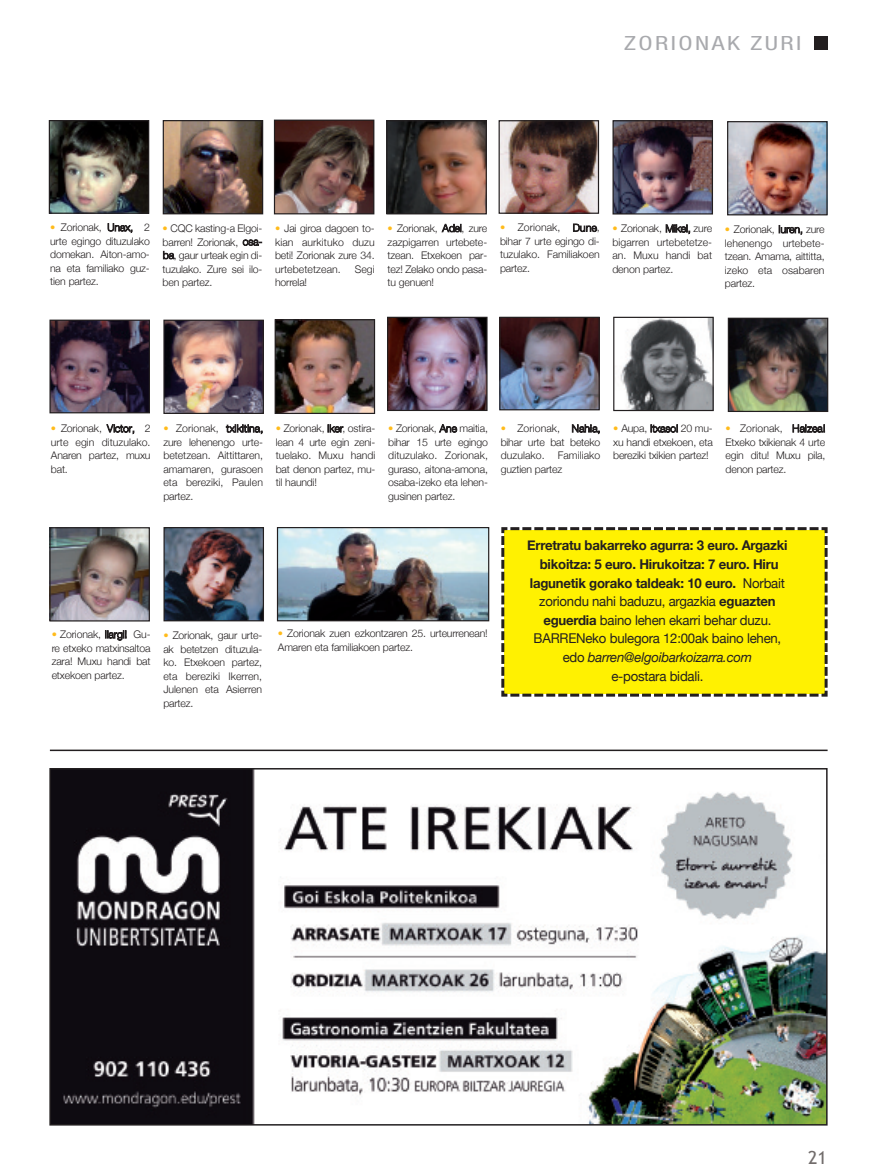
<style>
.page{position:relative;width:877px;height:1175px;background:#fff}
.page>*{position:absolute;margin:0;border:0;box-sizing:border-box;transform-origin:0 0}
.t1{font:21px "NH57";letter-spacing:.09em;color:#a8a9ad;scale:1.3 1}
.t2{font:18px "Trebuchet MS";color:#716c6b}
.t3{font:700 13.5px/18.6px "Helvetica Neue";letter-spacing:-.015em;color:#231f20;text-align:center}
.t4{font:300 10.5px/13.5px "Helvetica Neue";letter-spacing:-.015em;color:#231f20;text-align:justify}
.s1{color:#ffbb1b}
.s2{font-weight:400}
.s3{font-weight:400;font-style:italic}
</style>
<div class="page">
<div style="left:815px;top:36px;width:13px;height:14px;background:#231f20"></div>
<div style="left:501px;top:527px;width:327px;height:170px;background:#fff101"></div>
<img style="left:51px;top:122px;width:96px;height:90px">
<div style="left:49px;top:120px;width:100px;height:94px;border:1px solid #231f20"></div>
<img style="left:165px;top:122px;width:96px;height:90px">
<div style="left:163px;top:120px;width:100px;height:94px;border:1px solid #231f20"></div>
<img style="left:276px;top:122px;width:96px;height:90px">
<div style="left:274px;top:120px;width:100px;height:94px;border:1px solid #231f20"></div>
<img style="left:388px;top:122px;width:97px;height:90px">
<div style="left:386px;top:120px;width:101px;height:94px;border:1px solid #231f20"></div>
<img style="left:501px;top:122px;width:96px;height:90px">
<div style="left:499px;top:120px;width:100px;height:94px;border:1px solid #231f20"></div>
<img style="left:614px;top:122px;width:97px;height:90px">
<div style="left:612px;top:120px;width:101px;height:94px;border:1px solid #231f20"></div>
<img style="left:729px;top:123px;width:96px;height:90px">
<div style="left:727px;top:121px;width:100px;height:94px;border:1px solid #231f20"></div>
<hr style="left:50px;top:749px;width:777px;height:2px;background:#231f20">
<img style="left:51px;top:321px;width:97px;height:90px">
<div style="left:49px;top:319px;width:101px;height:94px;border:1px solid #231f20"></div>
<img style="left:165px;top:321px;width:97px;height:91px">
<div style="left:163px;top:319px;width:101px;height:95px;border:1px solid #231f20"></div>
<img style="left:277px;top:321px;width:96px;height:91px">
<div style="left:275px;top:319px;width:100px;height:95px;border:1px solid #231f20"></div>
<img style="left:389px;top:319px;width:96px;height:90px">
<div style="left:387px;top:317px;width:100px;height:94px;border:1px solid #231f20"></div>
<img style="left:501px;top:319px;width:97px;height:89px">
<div style="left:499px;top:317px;width:101px;height:93px;border:1px solid #231f20"></div>
<img style="left:620px;top:319px;width:92px;height:90px">
<div style="left:613px;top:317px;width:101px;height:94px;border:1px solid #231f20"></div>
<img style="left:730px;top:320px;width:96px;height:90px">
<div style="left:728px;top:318px;width:100px;height:94px;border:1px solid #231f20"></div>
<img style="left:51px;top:529px;width:97px;height:90px">
<div style="left:49px;top:527px;width:101px;height:94px;border:1px solid #231f20"></div>
<img style="left:279px;top:529px;width:208px;height:90px">
<div style="left:277px;top:527px;width:212px;height:94px;border:1px solid #231f20"></div>
<img style="left:52px;top:771px;width:772px;height:351px">
<div style="left:49px;top:768px;width:778px;height:357px;border:2px solid #231f20"></div>
<img style="left:165px;top:529px;width:97px;height:90px">
<div style="left:163px;top:527px;width:101px;height:94px;border:1px solid #231f20"></div>
<h1 class="t1" style="left:624px;top:36px;width:138px">ZORIONAK ZURI</h1>
<p class="t4" style="left:50px;top:221px;width:101px"><span class="s1">•</span> Zorionak, unax, 2 urte egingo dituzulako domekan. Aiton-amo&shy;na eta familiako guz&shy;tien partez.</p>
<p class="t4" style="left:163px;top:221px;width:101px"><span class="s1">•</span> CQC kasting-a Elgoi&shy;barren! Zorionak, osa&shy;ba, gaur urteak egin di&shy;tuzulako. Zure sei ilo&shy;ben partez.</p>
<p class="t4" style="left:275px;top:221px;width:101px"><span class="s1">•</span> Jai giroa dagoen to&shy;kian aurkituko duzu beti! Zorionak zure 34. urtebetetzean.</p>
<p class="t4" style="left:355px;top:262px;width:22px">Segi</p>
<p class="t4" style="left:275px;top:275px;width:34px">horrela!</p>
<p class="t4" style="left:387px;top:221px;width:101px"><span class="s1">•</span> Zorionak, Adei, zure zazpigarren urtebete&shy;tzean. Etxekoen par&shy;tez! Zelako ondo pasa&shy;tu genuen!</p>
<p class="t4" style="left:500px;top:221px;width:101px"><span class="s1">•</span> Zorionak, Dune, bihar 7 urte egingo di&shy;tuzulako. Familiakoen partez.</p>
<p class="t4" style="left:612px;top:221px;width:101px"><span class="s1">•</span> Zorionak, Mikel, zure bigarren urtebetetze&shy;an. Muxu handi bat denon partez.</p>
<p class="t4" style="left:725px;top:222px;width:101px"><span class="s1">•</span> Zorionak, Iuren, zure lehenengo urtebete&shy;tzean. Amama, aittitta, izeko eta osabaren partez.</p>
<p class="t4" style="left:51px;top:422px;width:101px"><span class="s1">•</span> Zorionak, Victor, 2 urte egin dituzulako.<br>Anaren partez, muxu bat.</p>
<p class="t4" style="left:163px;top:421px;width:101px"><span class="s1">•</span> Zorionak, txikitina, zure lehenengo urte&shy;betetzean. Aittittaren, amamaren, gurasoen eta bereziki, Paulen partez.</p>
<p class="t4" style="left:276px;top:422px;width:101px"><span class="s1">•</span> Zorionak, Iker, ostira&shy;lean 4 urte egin zeni&shy;tuelako. Muxu handi bat denon partez, mu&shy;til haundi!</p>
<p class="t4" style="left:388px;top:422px;width:101px"><span class="s1">•</span> Zorionak, Ane maitia, bihar 15 urte egingo dituzulako. Zorionak, guraso, aitona-amona, osaba-izeko eta lehen&shy;gusinen partez.</p>
<p class="t4" style="left:501px;top:422px;width:101px"><span class="s1">•</span> Zorionak, Nahia, bihar urte bat beteko duzulako. Familiako guztien partez</p>
<p class="t4" style="left:613px;top:422px;width:101px"><span class="s1">•</span> Aupa, Itxaso! 20 mu&shy;xu handi etxekoen, eta bereziki txikien partez!</p>
<p class="t4" style="left:726px;top:422px;width:101px"><span class="s1">•</span> Zorionak, Haizea!<br>Etxeko txikienak 4 urte egin ditu! Muxu pila, denon partez.</p>
<p class="t4" style="left:52px;top:627px;width:100px"><span class="s1">•</span> Zorionak, Ilargi! Gu&shy;re etxeko matxinsaltoa zara! Muxu handi bat etxekoen partez.</p>
<p class="t4" style="left:163px;top:628px;width:100px"><span class="s1">•</span> Zorionak, gaur urte&shy;ak betetzen dituzula&shy;ko. Etxekoen partez, eta bereziki Ikerren, Julenen eta Asierren partez.</p>
<p class="t4" style="left:278px;top:626px;width:211px"><span class="s1">•</span> Zorionak zuen ezkontzaren 25. urteurrenean!<br>Amaren eta familiakoen partez.</p>
<p class="t3" style="left:527px;top:536px;width:262px">erretratu bakarreko agurra: 3 euro. argazki bikoitza: 5 euro. Hirukoitza: 7 euro. Hiru lagunetik gorako taldeak: 10 euro. <span class="s2">Norbait zoriondu nahi baduzu, argazkia</span> eguazten eguerdia <span class="s2">baino lehen ekarri behar duzu.<br>BARRENeko bulegora 12:00ak baino lehen, edo</span> <span class="s3">barren@elgoibarkoizarra.com<br></span><span class="s2">e-postara bidali.</span></p>
<h2 class="t2" style="left:808px;top:1147px;width:20px">21</h2>
</div>
